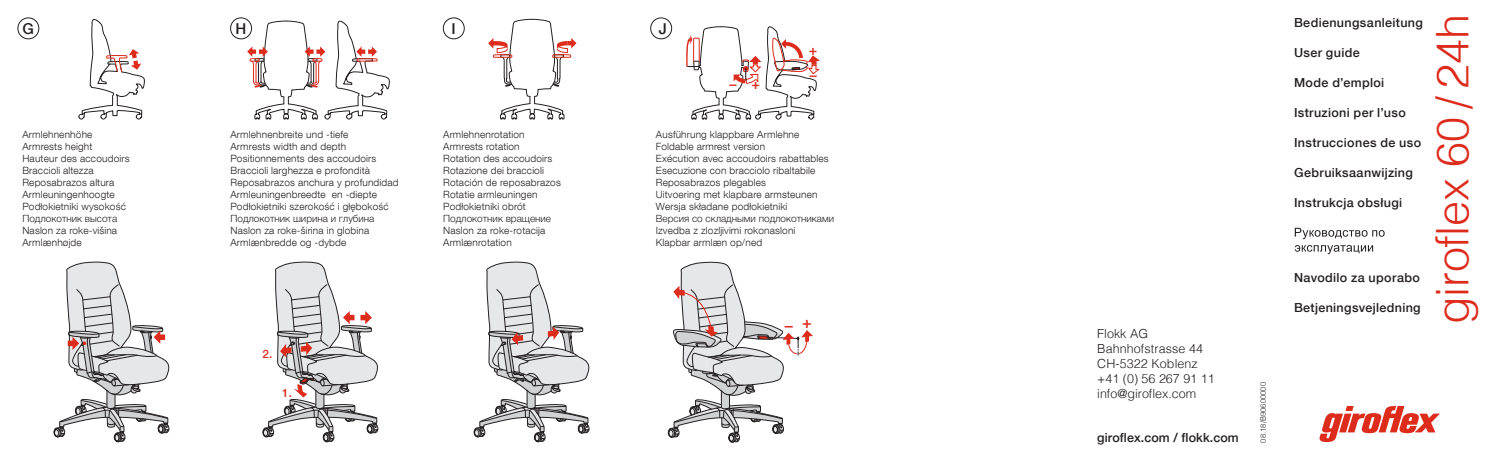
<style>
.page{position:relative;width:1489px;height:461px;background:#fff}
.page>*{position:absolute;margin:0;border:0;box-sizing:border-box;transform-origin:0 0}
.t1{font:300 45px "Helvetica";letter-spacing:-.01em;color:#dd2b1c}
.t2{font:500 16.12px "Helvetica Giroflex Com";color:#dd2b1c}
.t3{font:500 15px "Helvetica Giroflex Com";color:#231f20}
.t4{font:500 14.12px/25.8px "Helvetica Giroflex Com";color:#dd2b1c}
.t5{font:500 12.5px "Helvetica Giroflex Com";letter-spacing:.01em;color:#231f20}
.t6{font:300 12.5px/15px "Helvetica";letter-spacing:.005em;color:#231f20}
.t7{font:500 12.5px "Helvetica Neue";letter-spacing:.005em;color:#231f20}
.t8{font:500 11.5px "Helvetica Giroflex Com";color:#dd2b1c}
.t9{font:300 10px "Helvetica Giroflex Com";color:#231f20}
.t10{font:300 10px "Helvetica Neue LTCYR";color:#231f20}
.t11{font:300 7.5px "Helvetica";letter-spacing:.015em;color:#231f20}
</style>
<div class="page">
<div style="left:18px;top:18px;width:21px;height:21px;border:1px solid #231f20;border-radius:50%"></div>
<div style="left:230px;top:18px;width:22px;height:21px;border:1px solid #231f20;border-radius:50%"></div>
<div style="left:443px;top:18px;width:21px;height:21px;border:1px solid #231f20;border-radius:50%"></div>
<svg style="left:1294px;top:228px;width:90px;height:11px"></svg>
<svg style="left:1294px;top:245px;width:78px;height:9px"></svg>
<svg style="left:78px;top:19px;width:67px;height:100px"></svg>
<svg style="left:247px;top:21px;width:143px;height:98px"></svg>
<svg style="left:488px;top:18px;width:88px;height:101px"></svg>
<svg style="left:686px;top:26px;width:133px;height:94px"></svg>
<div style="left:650px;top:18px;width:21px;height:21px;border:1px solid #231f20;border-radius:50%"></div>
<svg style="left:53px;top:261px;width:117px;height:182px"></svg>
<svg style="left:262px;top:261px;width:117px;height:182px"></svg>
<svg style="left:473px;top:261px;width:117px;height:182px"></svg>
<svg style="left:667px;top:261px;width:145px;height:182px"></svg>
<svg style="left:1319px;top:406px;width:120px;height:36px"></svg>
<p class="t3" style="left:22px;top:19px;width:13px">G</p>
<p class="t9" style="left:22px;top:129px;width:72px">Armlehnenhöhe</p>
<p class="t9" style="left:22px;top:141px;width:72px">Armrests height</p>
<p class="t9" style="left:22px;top:153px;width:109px">Hauteur des accoudoirs</p>
<p class="t9" style="left:22px;top:165px;width:73px">Braccioli altezza</p>
<p class="t9" style="left:22px;top:177px;width:94px">Reposabrazos altura</p>
<p class="t9" style="left:22px;top:189px;width:94px">Armleuningenhoogte</p>
<p class="t9" style="left:22px;top:201px;width:105px">Podłokietniki wysokość</p>
<p class="t10" style="left:22px;top:213px;width:96px">Подлокотник высота</p>
<p class="t9" style="left:22px;top:225px;width:96px">Naslon za roke-višina</p>
<p class="t9" style="left:22px;top:237px;width:61px">Armlænhøjde</p>
<p class="t3" style="left:235px;top:19px;width:13px">H</p>
<p class="t9" style="left:230px;top:129px;width:120px">Armlehnenbreite und -tiefe</p>
<p class="t9" style="left:230px;top:141px;width:117px">Armrests width and depth</p>
<p class="t9" style="left:230px;top:153px;width:147px">Positionnements des accoudoirs</p>
<p class="t9" style="left:230px;top:165px;width:141px">Braccioli larghezza e profondità</p>
<p class="t9" style="left:230px;top:177px;width:170px">Reposabrazos anchura y profundidad</p>
<p class="t9" style="left:230px;top:189px;width:148px">Armleuningenbreedte en -diepte</p>
<p class="t9" style="left:230px;top:201px;width:160px">Podłokietniki szerokość i głębokość</p>
<p class="t10" style="left:230px;top:213px;width:145px">Подлокотник ширина и глубина</p>
<p class="t9" style="left:230px;top:225px;width:141px">Naslon za roke-širina in globina</p>
<p class="t9" style="left:230px;top:237px;width:118px">Armlænbredde og -dybde</p>
<p class="t8" style="left:262px;top:347px;width:11px">2.</p>
<p class="t8" style="left:282px;top:386px;width:11px">1.</p>
<p class="t3" style="left:451px;top:19px;width:6px">I</p>
<p class="t1" style="left:1433px;top:324px;width:311px;rotate:-90deg">giroflex 60 / 24h</p>
<p class="t5" style="left:1293px;top:15px;width:131px">Bedienungsanleitung</p>
<p class="t5" style="left:1293px;top:45px;width:67px">User guide</p>
<p class="t5" style="left:1293px;top:75px;width:92px">Mode d’emploi</p>
<p class="t5" style="left:1293px;top:105px;width:114px">Istruzioni per l’uso</p>
<p class="t5" style="left:1293px;top:135px;width:129px">Instrucciones de uso</p>
<p class="t5" style="left:1293px;top:165px;width:121px">Gebruiksaanwijzing</p>
<p class="t5" style="left:1293px;top:195px;width:110px">Instrukcja obsługi</p>
<p class="t3" style="left:659px;top:19px;width:10px">J</p>
<p class="t4" style="left:808px;top:37px;width:10px">+ –</p>
<p class="t4" style="left:729px;top:71px;width:32px">– +</p>
<p class="t9" style="left:443px;top:129px;width:83px">Armlehnenrotation</p>
<p class="t9" style="left:443px;top:141px;width:78px">Armrests rotation</p>
<p class="t9" style="left:443px;top:153px;width:111px">Rotation des accoudoirs</p>
<p class="t9" style="left:443px;top:165px;width:102px">Rotazione dei braccioli</p>
<p class="t9" style="left:443px;top:177px;width:119px">Rotación de reposabrazos</p>
<p class="t9" style="left:443px;top:189px;width:96px">Rotatie armleuningen</p>
<p class="t9" style="left:443px;top:201px;width:84px">Podłokietniki obrót</p>
<p class="t10" style="left:443px;top:213px;width:109px">Подлокотник вращение</p>
<p class="t9" style="left:443px;top:225px;width:104px">Naslon za roke-rotacija</p>
<p class="t9" style="left:443px;top:237px;width:70px">Armlænrotation</p>
<p class="t9" style="left:656px;top:129px;width:145px">Ausführung klappbare Armlehne</p>
<p class="t9" style="left:656px;top:141px;width:111px">Foldable armrest version</p>
<p class="t9" style="left:656px;top:153px;width:174px">Exécution avec accoudoirs rabattables</p>
<p class="t9" style="left:656px;top:165px;width:161px">Esecuzione con bracciolo ribaltabile</p>
<p class="t9" style="left:656px;top:177px;width:112px">Reposabrazos plegables</p>
<p class="t9" style="left:656px;top:189px;width:163px">Uitvoering met klapbare armsteunen</p>
<p class="t9" style="left:656px;top:201px;width:133px">Wersja składane podłokietniki</p>
<p class="t10" style="left:656px;top:213px;width:180px">Версия со складными подлокотниками</p>
<p class="t9" style="left:656px;top:225px;width:141px">Izvedba z zlozljivimi rokonasloni</p>
<p class="t9" style="left:656px;top:237px;width:108px">Klapbar armlæn op/ned</p>
<p class="t5" style="left:1293px;top:270px;width:128px">Navodilo za uporabo</p>
<p class="t5" style="left:1293px;top:300px;width:128px">Betjeningsvejledning</p>
<p class="t2" style="left:784px;top:314px;width:29px">– +</p>
<p class="t6" style="left:1097px;top:327px;width:119px">Flokk AG<br>Bahnhofstrasse 44<br>CH-5322 Koblenz +41 (0) 56 267 91 11 info@giroflex.com</p>
<p class="t7" style="left:1097px;top:430px;width:143px">giroflex.com / flokk.com</p>
<p class="t11" style="left:1259px;top:442px;width:62px;rotate:-90deg">08.18/B90600000</p>
</div>
